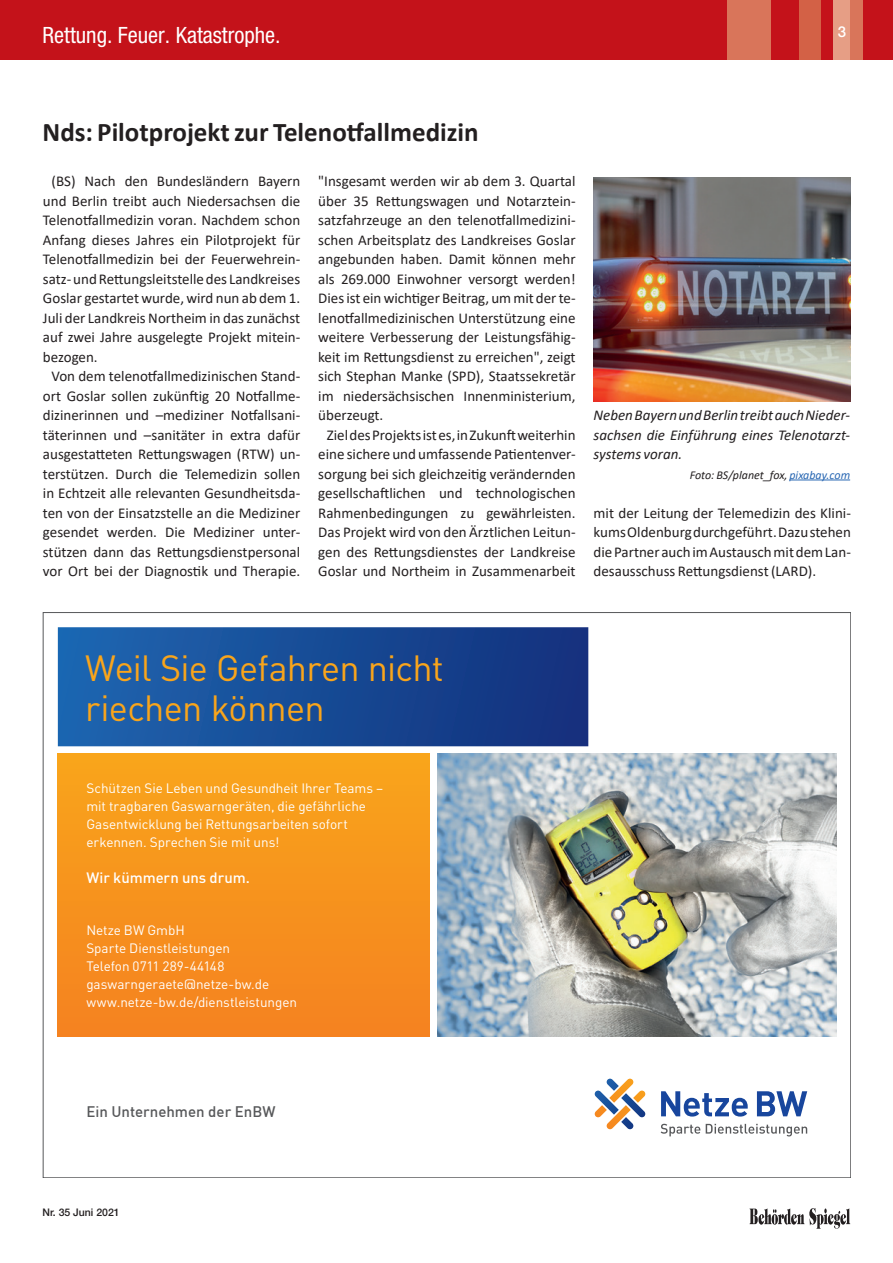
<style>
.page{position:relative;width:893px;height:1263px;background:#fff}
.page>*{position:absolute;margin:0;border:0;box-sizing:border-box;transform-origin:0 0}
.t1{font:36px/40.5px "En BWDIN";letter-spacing:-.02em;color:#f9a51b}
.t2{font:700 27px "Calibri";color:#231f20}
.t3{font:condensed 22.5px "Helvetica Neue";color:#fff}
.t4{font:15px/19.5px "Calibri";color:#231f20;text-align:justify}
.t5{font:italic 15px/19.5px "Calibri";color:#231f20;text-align:justify}
.t6{font:500 15px "En BWDIN Pro";color:#57585a}
.t7{font:500 15px "Helvetica Neue";color:#fff}
.t8{font:500 14.85px "En BWDIN";letter-spacing:-.005em;color:#fff}
.t9{font:13.5px/18px "En BWDIN";letter-spacing:-.005em;color:#fff}
.t10{font:italic 12px "Calibri";color:#231f20}
.t11{font:500 10.5px "Helvetica Neue";color:#231f20}
.s1{color:#2a68b3}
</style>
<div class="page">
<div style="left:0;top:0;width:893px;height:60px;background:#c4121a"></div>
<div style="left:799px;top:0;width:21px;height:60px;background:#d36146"></div>
<div style="left:727px;top:0;width:43px;height:60px;background:#d9755a"></div>
<div style="left:833px;top:0;width:24px;height:60px;background:#e69e85"></div>
<div style="left:850px;top:0;width:13px;height:60px;background:#d9755a"></div>
<svg style="left:749px;top:1208px;width:101px;height:21px"></svg>
<svg style="left:58px;top:627px;width:530px;height:119px;background:#184b96"></svg>
<div style="left:58px;top:754px;width:372px;height:282px;background:linear-gradient(to bottom,#f9a51b,#f58220)"></div>
<svg style="left:661px;top:1091px;width:146px;height:25px"></svg>
<svg style="left:594px;top:1079px;width:52px;height:50px"></svg>
<svg style="left:661px;top:1124px;width:39px;height:12px"></svg>
<svg style="left:706px;top:1124px;width:101px;height:12px"></svg>
<img style="left:437px;top:754px;width:399px;height:282px">
<img style="left:594px;top:178px;width:256px;height:224px">
<hr style="left:789px;top:480px;width:61px;height:1px;background:#2a68b3">
<h3 class="t3" style="left:43px;top:22px;width:240px">Rettung. Feuer. Katastrophe.</h3>
<p class="t7" style="left:838px;top:23px;width:10px">3</p>
<h2 class="t2" style="left:43px;top:113px;width:438px">Nds: Pilotprojekt zur Telenotfallmedizin</h2>
<p class="t4" style="left:51px;top:171px;width:250px">(BS) Nach den Bundesländern Bayern</p>
<p class="t4" style="left:43px;top:190px;width:259px">und Berlin treibt auch Niedersachsen die</p>
<p class="t4" style="left:43px;top:210px;width:259px">Telenotfallmedizin voran. Nachdem schon</p>
<p class="t4" style="left:43px;top:229px;width:259px">Anfang dieses Jahres ein Pilotprojekt für</p>
<p class="t4" style="left:43px;top:249px;width:259px">Telenotfallmedizin bei der Feuerwehrein-</p>
<p class="t4" style="left:43px;top:268px;width:259px">satz- und Rettungsleitstelle des Landkreises</p>
<p class="t4" style="left:43px;top:288px;width:259px">Goslar gestartet wurde, wird nun ab dem 1.</p>
<p class="t4" style="left:43px;top:307px;width:259px">Juli der Landkreis Northeim in das zunächst</p>
<p class="t4" style="left:43px;top:327px;width:259px">auf zwei Jahre ausgelegte Projekt mitein-</p>
<p class="t4" style="left:43px;top:346px;width:56px">bezogen.</p>
<p class="t4" style="left:51px;top:366px;width:250px">Von dem telenotfallmedizinischen Stand-</p>
<p class="t4" style="left:43px;top:385px;width:259px">ort Goslar sollen zukünftig 20 Notfallme-</p>
<p class="t4" style="left:43px;top:405px;width:259px">dizinerinnen und –mediziner Notfallsani-</p>
<p class="t4" style="left:43px;top:424px;width:259px">täterinnen und –sanitäter in extra dafür</p>
<p class="t4" style="left:43px;top:444px;width:259px">ausgestatteten Rettungswagen (RTW) un-</p>
<p class="t4" style="left:43px;top:463px;width:259px">terstützen. Durch die Telemedizin sollen</p>
<p class="t4" style="left:43px;top:483px;width:259px">in Echtzeit alle relevanten Gesundheitsda-</p>
<p class="t4" style="left:43px;top:502px;width:259px">ten von der Einsatzstelle an die Mediziner</p>
<p class="t4" style="left:43px;top:522px;width:259px">gesendet werden. Die Mediziner unter-</p>
<p class="t4" style="left:43px;top:541px;width:259px">stützen dann das Rettungsdienstpersonal</p>
<p class="t4" style="left:43px;top:561px;width:259px">vor Ort bei der Diagnostik und Therapie.</p>
<p class="t4" style="left:318px;top:171px;width:259px">"Insgesamt werden wir ab dem 3. Quartal</p>
<p class="t4" style="left:318px;top:190px;width:259px">über 35 Rettungswagen und Notarztein-</p>
<p class="t4" style="left:318px;top:210px;width:259px">satzfahrzeuge an den telenotfallmedizini-</p>
<p class="t4" style="left:318px;top:229px;width:259px">schen Arbeitsplatz des Landkreises Goslar</p>
<p class="t4" style="left:318px;top:249px;width:259px">angebunden haben. Damit können mehr</p>
<p class="t4" style="left:318px;top:268px;width:259px">als 269.000 Einwohner versorgt werden!</p>
<p class="t4" style="left:318px;top:288px;width:259px">Dies ist ein wichtiger Beitrag, um mit der te-</p>
<p class="t4" style="left:318px;top:307px;width:259px">lenotfallmedizinischen Unterstützung eine</p>
<p class="t4" style="left:318px;top:327px;width:259px">weitere Verbesserung der Leistungsfähig-</p>
<p class="t4" style="left:318px;top:346px;width:259px">keit im Rettungsdienst zu erreichen", zeigt</p>
<p class="t4" style="left:318px;top:366px;width:259px">sich Stephan Manke (SPD), Staatssekretär</p>
<p class="t4" style="left:318px;top:385px;width:259px">im niedersächsischen Innenministerium,</p>
<p class="t4" style="left:318px;top:405px;width:67px">überzeugt.</p>
<p class="t4" style="left:327px;top:424px;width:250px">Ziel des Projekts ist es, in Zukunft weiterhin</p>
<p class="t4" style="left:318px;top:444px;width:259px">eine sichere und umfassende Patientenver-</p>
<p class="t4" style="left:318px;top:463px;width:259px">sorgung bei sich gleichzeitig verändernden</p>
<p class="t4" style="left:318px;top:483px;width:259px">gesellschaftlichen und technologischen</p>
<p class="t4" style="left:318px;top:502px;width:259px">Rahmenbedingungen zu gewährleisten.</p>
<p class="t4" style="left:318px;top:522px;width:259px">Das Projekt wird von den Ärztlichen Leitun-</p>
<p class="t4" style="left:318px;top:541px;width:259px">gen des Rettungsdienstes der Landkreise</p>
<p class="t4" style="left:318px;top:561px;width:259px">Goslar und Northeim in Zusammenarbeit</p>
<p class="t5" style="left:594px;top:405px;width:258px">Neben Bayern und Berlin treibt auch Nieder&shy;sachsen die Einführung eines Telenotarzt&shy;systems voran.</p>
<p class="t10" style="left:690px;top:466px;width:162px">Foto: BS/planet_fox, <span class="s1">pixabay.com</span></p>
<p class="t4" style="left:594px;top:502px;width:259px">mit der Leitung der Telemedizin des Klini&shy;kums Oldenburg durchgeführt. Dazu stehen die Partner auch im Austausch mit dem Lan&shy;desausschuss Rettungsdienst (LARD).</p>
<h1 class="t1" style="left:85px;top:647px;width:360px">Weil Sie Gefahren nicht riechen können</h1>
<p class="t9" style="left:86px;top:779px;width:298px">Schützen Sie Leben und Gesundheit Ihrer Teams – mit tragbaren Gaswarngeräten, die gefährliche Gasentwicklung bei Rettungsarbeiten sofort erkennen. Sprechen Sie mit uns!</p>
<p class="t8" style="left:86px;top:868px;width:165px">Wir kümmern uns drum.</p>
<p class="t9" style="left:86px;top:921px;width:212px">Netze BW GmbH<br>Sparte Dienstleistungen<br>Telefon 0711 289-44148 gaswarngeraete@netze-bw.de www.netze-bw.de/dienstleistungen</p>
<p class="t6" style="left:86px;top:1099px;width:191px">Ein Unternehmen der EnBW</p>
<p class="t11" style="left:43px;top:1206px;width:79px">Nr. 35 Juni 2021</p>
</div>
